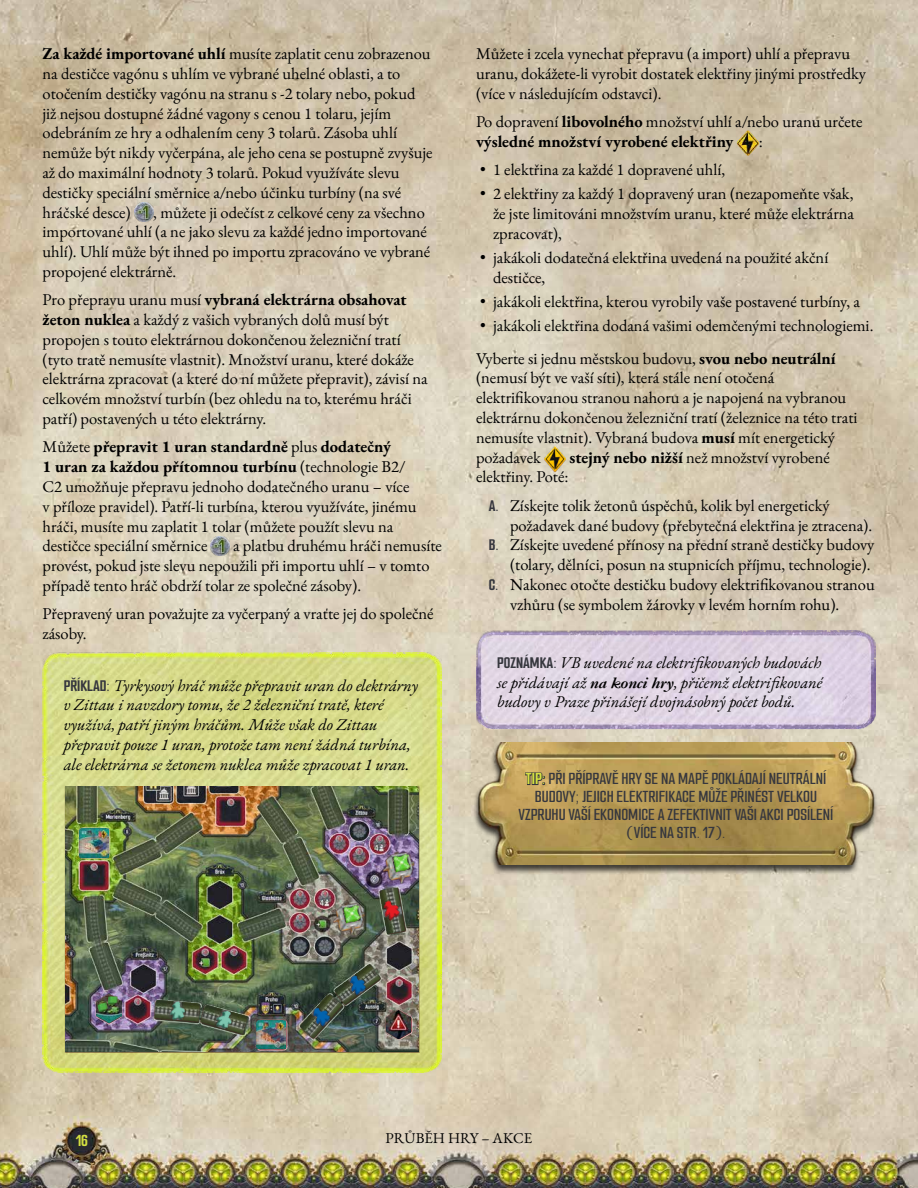
<style>
.page{position:relative;width:918px;height:1188px;background:#fff}
.page>*{position:absolute;margin:0;border:0;box-sizing:border-box;transform-origin:0 0}
.t1{font:600 18px/18px "Smooch Sans";color:#36373e;text-align:center}
.t2{font:700 18px "Smooch Sans";color:#d3df41}
.t3{font:16.5px/19.8px "EB Garamond";color:#000}
.t4{font:italic 16.5px/19.8px "EB Garamond";color:#000}
.t5{font:700 16.5px/20.1px "EB Garamond";color:#000}
.t6{font:15px "EB Garamond";color:#000}
.s1{font-weight:700}
.s2{font-family:"Smooch Sans";font-weight:700;font-style:normal;font-size:17.25px;color:#36373e}
.s3{font-weight:400}
.s4{font-family:"Smooch Sans";font-weight:700;font-size:17.25px;color:#36373e}
.s5{font-family:"Garamond";font-weight:700}
</style>
<div class="page">
<img style="left:0;top:0;width:918px;height:1188px">
<img style="left:134px;top:203px;width:19px;height:19px">
<img style="left:211px;top:536px;width:19px;height:20px">
<img style="left:42px;top:653px;width:400px;height:282px">
<img style="left:42px;top:935px;width:400px;height:137px">
<img style="left:66px;top:787px;width:353px;height:265px">
<img style="left:298px;top:963px;width:84px;height:77px">
<img style="left:344px;top:971px;width:27px;height:27px">
<img style="left:377px;top:896px;width:1px;height:27px">
<svg style="left:153px;top:999px;width:96px;height:36px;background:#556450"></svg>
<img style="left:166px;top:1000px;width:23px;height:21px">
<div style="left:79px;top:828px;width:31px;height:30px;background:#49241c;opacity:.5"></div>
<img style="left:80px;top:829px;width:29px;height:28px">
<div style="left:256px;top:1019px;width:31px;height:31px;background:#49241c;opacity:.5"></div>
<img style="left:257px;top:1020px;width:29px;height:29px">
<div style="left:96px;top:994px;width:26px;height:29px;background:#49241c;opacity:.5"></div>
<img style="left:97px;top:995px;width:24px;height:28px">
<svg style="left:96px;top:995px;width:23px;height:18px"></svg>
<div style="left:385px;top:1009px;width:27px;height:31px;background:#49241c;opacity:.5"></div>
<img style="left:386px;top:1010px;width:25px;height:29px">
<svg style="left:329px;top:899px;width:40px;height:40px"></svg>
<img style="left:331px;top:900px;width:37px;height:38px">
<img style="left:343px;top:904px;width:19px;height:19px">
<img style="left:378px;top:848px;width:41px;height:87px">
<img style="left:380px;top:849px;width:38px;height:38px">
<img style="left:393px;top:853px;width:19px;height:19px">
<img style="left:737px;top:130px;width:22px;height:26px">
<img style="left:544px;top:446px;width:22px;height:25px">
<img style="left:476px;top:630px;width:399px;height:30px">
<img style="left:476px;top:660px;width:399px;height:70px">
<div style="left:473px;top:742px;width:405px;height:133px;background:#000;opacity:.7"></div>
<img style="left:476px;top:742px;width:399px;height:122px">
<p class="t3" style="left:43px;top:44px;width:392px"><span class="s1">Za každé importované uhlí</span> musíte zaplatit cenu zobrazenou na destičce vagónu s uhlím ve vybrané uhelné oblasti, a to otočením destičky vagónu na stranu s -2 tolary nebo, pokud již nejsou dostupné žádné vagony s cenou 1 tolaru, jejím odebráním ze hry a odhalením ceny 3 tolarů. Zásoba uhlí nemůže být nikdy vyčerpána, ale jeho cena se postupně zvyšuje až do maximální hodnoty 3 tolarů. Pokud využíváte slevu destičky speciální směrnice a/nebo účinku turbíny (na své hráčské desce)</p>
<p class="t3" style="left:43px;top:202px;width:389px;text-indent:111px">, můžete ji odečíst z celkové ceny za všechno importované uhlí (a ne jako slevu za každé jedno importované uhlí). Uhlí může být ihned po importu zpracováno ve vybrané propojené elektrárně.</p>
<p class="t3" style="left:43px;top:290px;width:387px">Pro přepravu uranu musí <span class="s1">vybraná elektrárna obsahovat žeton nuklea</span> a každý z vašich vybraných dolů musí být propojen s touto elektrárnou dokončenou železniční tratí (tyto tratě nemusíte vlastnit). Množství uranu, které dokáže elektrárna zpracovat (a které do ní můžete přepravit), závisí na celkovém množství turbín (bez ohledu na to, kterému hráči patří) postavených u této elektrárny.</p>
<p class="t3" style="left:43px;top:437px;width:376px">Můžete <span class="s1">přepravit 1 uran standardně</span> plus <span class="s1">dodatečný<br>1 uran za každou přítomnou turbínu</span> (technologie B2/ C2 umožňuje přepravu jednoho dodatečného uranu – více v příloze pravidel). Patří-li turbína, kterou využíváte, jinému hráči, musíte mu zaplatit 1 tolar (můžete použít slevu na destičce speciální směrnice</p>
<p class="t3" style="left:43px;top:536px;width:401px;text-indent:191px">a platbu druhému hráči nemusíte provést, pokud jste slevu nepoužili při importu uhlí – v tomto případě tento hráč obdrží tolar ze společné zásoby).</p>
<p class="t3" style="left:43px;top:604px;width:393px">Přepravený uran považujte za vyčerpaný a vraťte jej do společné zásoby.</p>
<p class="t4" style="left:64px;top:675px;width:356px"><span class="s2">PŘÍKLAD:</span> Tyrkysový hráč může přepravit uran do elektrárny v Zittau i navzdory tomu, že 2 železniční tratě, které využívá, patří jiným hráčům. Může však do Zittau přepravit pouze 1 uran, protože tam není žádná turbína, ale elektrárna se žetonem nuklea může zpracovat 1 uran.</p>
<p class="t3" style="left:476px;top:44px;width:392px">Můžete i zcela vynechat přepravu (a import) uhlí a přepravu uranu, dokážete-li vyrobit dostatek elektřiny jinými prostředky (více v následujícím odstavci).</p>
<p class="t5" style="left:476px;top:112px;width:388px"><span class="s3">Po dopravení</span> libovolného <span class="s3">množství uhlí a/nebo uranu určete </span>výsledné množství vyrobené elektřiny</p>
<p class="t3" style="left:759px;top:132px;width:6px">:</p>
<p class="t3" style="left:480px;top:160px;width:247px">• 1 elektřina za každé 1 dopravené uhlí,</p>
<p class="t3" style="left:493px;top:184px;width:363px;text-align:justify;text-indent:-13px">• 2 elektřiny za každý 1 dopravený uran (nezapomeňte však, že jste limitováni množstvím uranu, které může elektrárna zpracovat),</p>
<p class="t3" style="left:493px;top:248px;width:337px;text-indent:-13px">• jakákoli dodatečná elektřina uvedená na použité akční destičce,</p>
<p class="t3" style="left:480px;top:292px;width:381px">• jakákoli elektřina, kterou vyrobily vaše postavené turbíny, a</p>
<p class="t3" style="left:476px;top:309px;width:399px;line-height:32.5px">• jakákoli elektřina dodaná vašimi odemčenými technologiemi.<br>Vyberte si jednu městskou budovu, <span class="s1">svou nebo neutrální</span></p>
<p class="t3" style="left:476px;top:368px;width:383px">(nemusí být ve vaší síti), která stále není otočená elektrifikovanou stranou nahoru a je napojená na vybranou elektrárnu dokončenou železniční tratí (železnice na této trati nemusíte vlastnit). Vybraná budova <span class="s1">musí</span> mít energetický požadavek</p>
<p class="t3" style="left:569px;top:447px;width:262px"><span class="s1">stejný nebo nižší</span> než množství vyrobené</p>
<p class="t3" style="left:489px;top:463px;width:342px;line-height:28.3px;text-indent:-13px">elektřiny. Poté:<br><span class="s4">a.</span> Získejte tolik žetonů úspěchů, kolik byl energetický</p>
<p class="t3" style="left:510px;top:515px;width:364px">požadavek dané budovy (přebytečná elektřina je ztracena).</p>
<p class="t3" style="left:489px;top:535px;width:387px"><span class="s4">b.</span> Získejte uvedené přínosy na přední straně destičky budovy</p>
<p class="t3" style="left:510px;top:555px;width:362px">(tolary, dělníci, posun na stupnicích příjmu, technologie).</p>
<p class="t3" style="left:489px;top:575px;width:388px"><span class="s4">c.</span> Nakonec otočte destičku budovy elektrifikovanou stranou</p>
<p class="t3" style="left:510px;top:594px;width:331px">vzhůru (se symbolem žárovky v levém horním rohu).</p>
<p class="t4" style="left:497px;top:653px;width:327px;text-align:justify"><span class="s2">POZNÁMKA:</span> VB uvedené na elektrifikovaných budovách se přidávají až <span class="s5">na konci hry</span>, přičemž elektrifikované budovy v Praze přinášejí dvojnásobný počet bodů.</p>
<p class="t1" style="left:519px;top:769px;width:316px"><span class="s1">TIP:</span>PŘI PŘÍPRAVĚ HRY SE NA MAPĚ POKLÁDAJÍ NEUTRÁLNÍ BUDOVY; JEJICH ELEKTRIFIKACE MŮŽE PŘINÉST VELKOU VZPRUHU VAŠÍ EKONOMICE A ZEFEKTIVNIT VAŠI AKCI POSÍLENÍ (VÍCE NA STR. 17).</p>
<p class="t2" style="left:76px;top:1130px;width:14px">16</p>
<p class="t6" style="left:386px;top:1128px;width:148px">PRŮBĚH HRY – AKCE</p>
</div>
